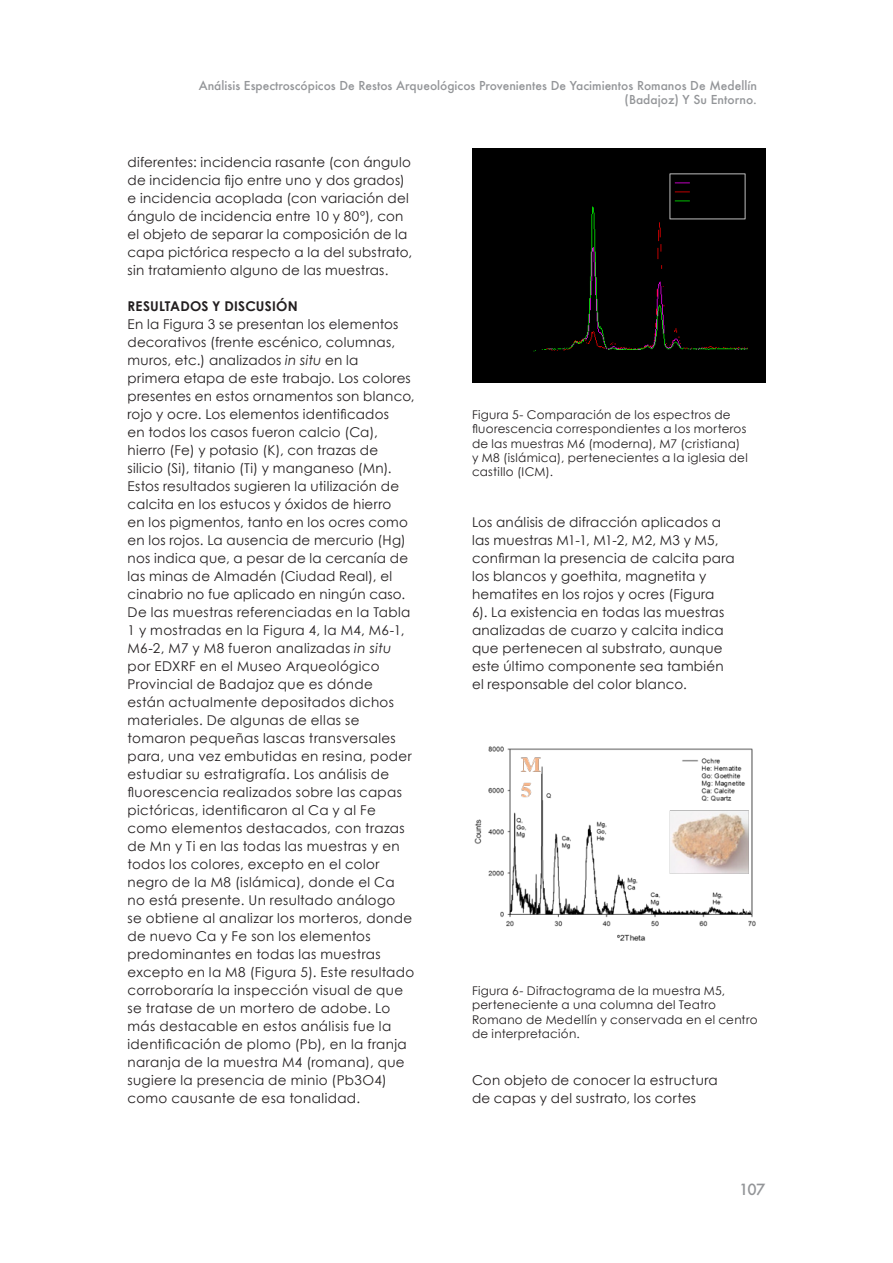
<style>
.page{position:relative;width:893px;height:1263px;background:#fff}
.page>*{position:absolute;margin:0;border:0;box-sizing:border-box;transform-origin:0 0}
.t1{font:500 15px "Futura";color:#939598}
._4__texto_normal{font:13.5px/18px "Century Gothic";letter-spacing:.02em;color:#231f20}
._4__Titulo_N1{font:700 13.5px "Century Gothic";letter-spacing:.015em;color:#231f20}
._6__Legenda{font:12px/14.4px "Century Gothic";letter-spacing:.02em;color:#231f20}
.t2{font:500 12px/14.4px "Futura";color:#939598;text-align:right}
.s1{font-style:italic}
</style>
<div class="page">
<div style="left:472px;top:149px;width:293px;height:234px;background:#000"></div>
<img style="left:474px;top:746px;width:282px;height:195px">
<p class="t2" style="left:199px;top:78px;width:560px">Análisis Espectroscópicos De Restos Arqueológicos Provenientes De Yacimientos Romanos De Medellín (Badajoz) Y Su Entorno.</p>
<p class="_4__texto_normal" style="left:128px;top:153px;width:286px">diferentes: incidencia rasante (con ángulo de incidencia fijo entre uno y dos grados) e incidencia acoplada (con variación del ángulo de incidencia entre 10 y 80º), con el objeto de separar la composición de la capa pictórica respecto a la del substrato, sin tratamiento alguno de las muestras.</p>
<p class="_4__Titulo_N1" style="left:128px;top:297px;width:172px">RESULTADOS Y DISCUSIÓN</p>
<p class="_4__texto_normal" style="left:128px;top:315px;width:289px">En la Figura 3 se presentan los elementos decorativos (frente escénico, columnas, muros, etc.) analizados <span class="s1">in situ</span> en la<br>primera etapa de este trabajo. Los colores presentes en estos ornamentos son blanco, rojo y ocre. Los elementos identificados<br>en todos los casos fueron calcio (Ca), hierro (Fe) y potasio (K), con trazas de silicio (Si), titanio (Ti) y manganeso (Mn).<br>Estos resultados sugieren la utilización de calcita en los estucos y óxidos de hierro<br>en los pigmentos, tanto en los ocres como en los rojos. La ausencia de mercurio (Hg) nos indica que, a pesar de la cercanía de las minas de Almadén (Ciudad Real), el cinabrio no fue aplicado en ningún caso.</p>
<p class="_4__texto_normal" style="left:128px;top:603px;width:288px">De las muestras referenciadas en la Tabla 1 y mostradas en la Figura 4, la M4, M6-1, M6-2, M7 y M8 fueron analizadas <span class="s1">in situ </span>por EDXRF en el Museo Arqueológico Provincial de Badajoz que es dónde<br>están actualmente depositados dichos materiales. De algunas de ellas se tomaron pequeñas lascas transversales para, una vez embutidas en resina, poder estudiar su estratigrafía. Los análisis de fluorescencia realizados sobre las capas pictóricas, identificaron al Ca y al Fe como elementos destacados, con trazas de Mn y Ti en las todas las muestras y en todos los colores, excepto en el color negro de la M8 (islámica), donde el Ca no está presente. Un resultado análogo<br>se obtiene al analizar los morteros, donde de nuevo Ca y Fe son los elementos predominantes en todas las muestras excepto en la M8 (Figura 5). Este resultado corroboraría la inspección visual de que se tratase de un mortero de adobe. Lo más destacable en estos análisis fue la identificación de plomo (Pb), en la franja naranja de la muestra M4 (romana), que sugiere la presencia de minio (Pb3O4) como causante de esa tonalidad.</p>
<p class="_6__Legenda" style="left:472px;top:407px;width:277px">Figura 5- Comparación de los espectros de fluorescencia correspondientes a los morteros de las muestras M6 (moderna), M7 (cristiana) y M8 (islámica), pertenecientes a la iglesia del castillo (ICM).</p>
<p class="_4__texto_normal" style="left:472px;top:513px;width:264px">Los análisis de difracción aplicados a las muestras M1-1, M1-2, M2, M3 y M5, confirman la presencia de calcita para los blancos y goethita, magnetita y hematites en los rojos y ocres (Figura<br>6). La existencia en todas las muestras analizadas de cuarzo y calcita indica que pertenecen al substrato, aunque este último componente sea también el responsable del color blanco.</p>
<p class="_6__Legenda" style="left:472px;top:983px;width:287px">Figura 6- Difractograma de la muestra M5, perteneciente a una columna del Teatro Romano de Medellín y conservada en el centro de interpretación.</p>
<p class="_4__texto_normal" style="left:472px;top:1071px;width:247px">Con objeto de conocer la estructura de capas y del sustrato, los cortes</p>
<p class="t1" style="left:739px;top:1179px;width:28px">107</p>
</div>
